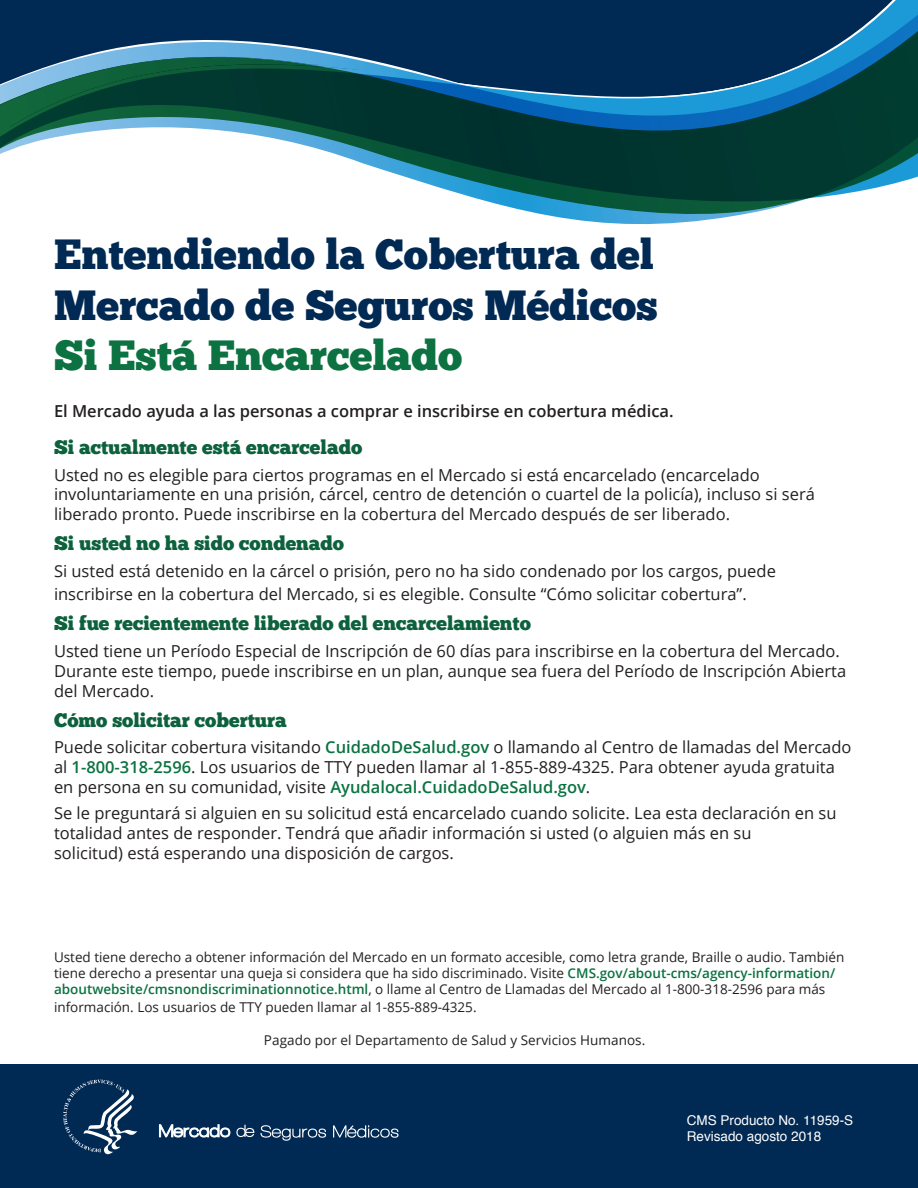
<style>
.page{position:relative;width:918px;height:1188px;background:#fff}
.page>*{position:absolute;margin:0;border:0;box-sizing:border-box;transform-origin:0 0}
.t1{font:42px/50.4px "Chunk Five";color:#002953;text-align:justify}
.t2{font:19.5px "Chunk Five Ex";color:#0d613d}
.t3{font:16.5px/19.8px "Open Sans";color:#231f20}
.t4{font:600 16.5px "Open Sans";color:#231f20}
.t5{font:13.5px/16.2px "Open Sans";color:#231f20}
.t6{font:13.5px/16.2px "Helvetica";color:#fff}
.s1{font-family:"Chunk Five Ex"}
.s2{font-family:"Chunk Five Ex";color:#0c7241}
.s3{font-weight:600;color:#0b7241}
</style>
<div class="page">
<svg style="left:541px;top:214px;width:203px;height:11px"></svg>
<svg style="left:486px;top:201px;width:313px;height:13px"></svg>
<svg style="left:0;top:0;width:918px;height:201px;background:#306274"></svg>
<div style="left:0;top:1065px;width:918px;height:123px;background:#002953"></div>
<svg style="left:159px;top:1124px;width:71px;height:13px"></svg>
<svg style="left:236px;top:1125px;width:18px;height:12px"></svg>
<svg style="left:261px;top:1125px;width:65px;height:16px"></svg>
<svg style="left:333px;top:1125px;width:66px;height:13px"></svg>
<svg style="left:63px;top:1080px;width:74px;height:74px"></svg>
<h1 class="t1" style="left:54px;top:232px;width:605px">Entendiendo la Cobertura del Mercado de Seguros M<span class="s1">é</span>dicos <span class="s2">Si Está Encarcelado</span></h1>
<p class="t4" style="left:54px;top:400px;width:621px">El Mercado ayuda a las personas a comprar e inscribirse en cobertura médica.</p>
<h2 class="t2" style="left:54px;top:433px;width:310px">Si actualmente está encarcelado</h2>
<p class="t3" style="left:54px;top:464px;width:762px">Usted no es elegible para ciertos programas en el Mercado si está encarcelado (encarcelado involuntariamente en una prisión, cárcel, centro de detención o cuartel de la policía), incluso si será liberado pronto. Puede inscribirse en la cobertura del Mercado después de ser liberado.</p>
<h2 class="t2" style="left:54px;top:529px;width:292px">Si usted no ha sido condenado</h2>
<p class="t3" style="left:54px;top:559px;width:723px;line-height:23.4px">Si usted está detenido en la cárcel o prisión, pero no ha sido condenado por los cargos, puede inscribirse en la cobertura del Mercado, si es elegible. Consulte “Cómo solicitar cobertura”.</p>
<h2 class="t2" style="left:54px;top:609px;width:478px">Si fue recientemente liberado del encarcelamiento</h2>
<p class="t3" style="left:54px;top:641px;width:794px">Usted tiene un Período Especial de Inscripción de 60 días para inscribirse en la cobertura del Mercado.<br>Durante este tiempo, puede inscribirse en un plan, aunque sea fuera del Período de Inscripción Abierta del Mercado.</p>
<h2 class="t2" style="left:54px;top:705px;width:235px">Cómo solicitar cobertura</h2>
<p class="t3" style="left:54px;top:737px;width:799px">Puede solicitar cobertura visitando <span class="s3">CuidadoDeSalud.gov</span> o llamando al Centro de llamadas del Mercado al <span class="s3">1-800-318-2596</span>. Los usuarios de TTY pueden llamar al 1-855-889-4325. Para obtener ayuda gratuita en persona en su comunidad, visite <span class="s3">Ayudalocal.CuidadoDeSalud.gov</span>.</p>
<p class="t3" style="left:54px;top:803px;width:784px">Se le preguntará si alguien en su solicitud está encarcelado cuando solicite. Lea esta declaración en su totalidad antes de responder. Tendrá que añadir información si usted (o alguien más en su<br>solicitud) está esperando una disposición de cargos.</p>
<p class="t5" style="left:54px;top:948px;width:792px">Usted tiene derecho a obtener información del Mercado en un formato accesible, como letra grande, Braille o audio. También tiene derecho a presentar una queja si considera que ha sido discriminado. Visite <span class="s3">CMS.gov/about-cms/agency-information/ aboutwebsite/cmsnondiscriminationnotice.html</span>, o llame al Centro de Llamadas del Mercado al 1-800-318-2596 para más</p>
<p class="t5" style="left:54px;top:999px;width:424px">información. Los usuarios de TTY pueden llamar al 1-855-889-4325.</p>
<p class="t5" style="left:264px;top:1032px;width:383px">Pagado por el Departamento de Salud y Servicios Humanos.</p>
<p class="t6" style="left:687px;top:1113px;width:168px">CMS Producto No. 11959-S<br>Revisado agosto 2018</p>
</div>
